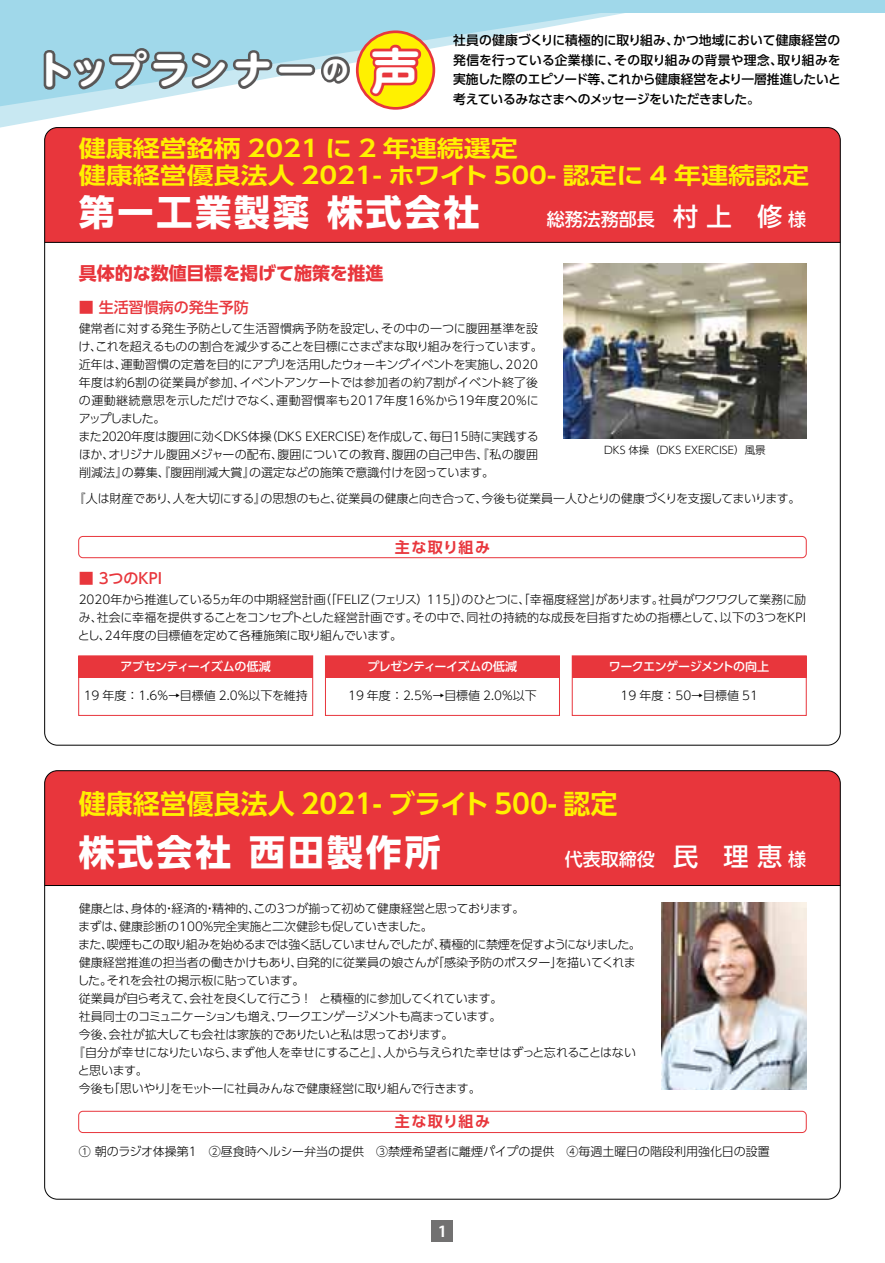
<style>
.page{position:relative;width:885px;height:1263px;background:#fff}
.page>*{position:absolute;margin:0;border:0;box-sizing:border-box;transform-origin:0 0}
.t1{font:700 37.8px "UD Shin M Go Pro";letter-spacing:.07em;color:#fff}
.t2{font:700 36px "UD Shin Go Pro";letter-spacing:.08em;color:#fff}
.t3{font:700 27px "UD Shin Go Pro De";color:#fff100}
.t4{font:700 22.95px/27px "UD Shin Go Pro De";color:#fff100;scale:1.18 1}
.t5{font:500 18px "UD Shin Go Pro";color:#fff}
.t6{font:700 18px "UD Shin Go Pro";color:#e8363c}
.t7{font:500 15px "UD Shin Go Pro";color:#e8363c}
.t8{font:700 15px "UD Shin Go Pro De";letter-spacing:.095em;color:#e8363c}
.t9{font:700 15px "Koz Go Pro";color:#fff}
.t10{font:500 12.75px/19.5px "UD Shin Go Pro";letter-spacing:-.025em;color:#000;text-align:justify}
.t11{font:300 12px/18px "UD Shin Go Pro";letter-spacing:-.02em;color:#000}
.t12{font:300 12px "UD Shin Go Pro";color:#000}
.t13{font:300 12px "UD Shin Go Pro";letter-spacing:-.05em;color:#000}
.t14{font:500 12px "UD Shin Go Pro";letter-spacing:-.04em;color:#fff}
.t15{font:300 10.5px "UD Shin Go Pro";color:#000}
.s1{font-size:26.4px}
.s2{font-family:"UD Shin M Go Pro De";font-size:48.6px}
.s3{font-size:25.2px}
</style>
<div class="page">
<div style="left:45px;top:128px;width:795px;height:114px;background:#e8363c"></div>
<div style="left:46px;top:771px;width:794px;height:114px;background:#e8363c"></div>
<svg style="left:1px;top:106px;width:409px;height:22px"></svg>
<hr style="left:45px;top:242px;width:795px;height:1px;background:#000">
<hr style="left:45px;top:885px;width:795px;height:1px;background:#000">
<svg style="left:1px;top:13px;width:623px;height:93px"></svg>
<img style="left:563px;top:264px;width:243px;height:174px">
<img style="left:661px;top:903px;width:145px;height:187px">
<svg style="left:41px;top:45px;width:234px;height:47px;background:#8daab3"></svg>
<div style="left:276px;top:64px;width:39px;height:12px;border:5px solid #595757;border-radius:3px"></div>
<svg style="left:318px;top:54px;width:34px;height:32px"></svg>
<svg style="left:357px;top:32px;width:77px;height:76px"></svg>
<div style="left:356px;top:30px;width:79px;height:80px;border:3px solid #e8363c;border-radius:50%"></div>
<svg style="left:367px;top:42px;width:57px;height:57px;background:#f28921"></svg>
<div style="left:79px;top:656px;width:234px;height:21px;background:#e8363c"></div>
<div style="left:78px;top:656px;width:235px;height:60px;border:1px solid #e8363c"></div>
<div style="left:325px;top:656px;width:234px;height:21px;background:#e8363c"></div>
<div style="left:325px;top:656px;width:234px;height:60px;border:1px solid #e8363c"></div>
<div style="left:572px;top:656px;width:234px;height:21px;background:#e8363c"></div>
<div style="left:572px;top:656px;width:234px;height:60px;border:1px solid #e8363c"></div>
<div style="left:432px;top:1220px;width:21px;height:22px;background:#727171"></div>
<div style="left:0;top:0;width:884px;height:13px;background:#a0d8ea"></div>
<div style="left:78px;top:1111px;width:728px;height:22px;border:1px solid #e8363c;border-radius:4px"></div>
<div style="left:78px;top:536px;width:728px;height:22px;border:1px solid #e8363c;border-radius:4px"></div>
<img style="left:0;top:13px;width:1px;height:115px">
<hr style="left:0;top:562px;width:1px;height:257px;background:#e8343b">
<h1 class="t1" style="left:35px;top:39px;width:386px">トップランナー<span class="s1">の</span> <span class="s2">声</span></h1>
<p class="t10" style="left:453px;top:30px;width:389px">社員の健康づくりに積極的に取り組み、かつ地域において健康経営の発信を行っている企業様に、その取り組みの背景や理念、取り組みを実施した際のエピソード等、これから健康経営をより一層推進したいと考えているみなさまへのメッセージをいただきました。</p>
<h3 class="t4" style="left:79px;top:134px;width:620px">健康経営銘柄 2021 に 2 年連続選定<br>健康経営優良法人 2021- ホワイト 500- 認定に 4 年連続認定</h3>
<h2 class="t2" style="left:79px;top:183px;width:402px">第一工業製薬 株式会社</h2>
<h3 class="t6" style="left:79px;top:258px;width:306px">具体的な数値目標を掲げて施策を推進</h3>
<h3 class="t5" style="left:547px;top:204px;width:261px">総務法務部長　<span class="s3">村 上　修</span> 様</h3>
<p class="t7" style="left:79px;top:296px;width:172px">■ 生活習慣病の発生予防</p>
<p class="t11" style="left:78px;top:319px;width:466px">健常者に対する発生予防として生活習慣病予防を設定し、その中の一つに腹囲基準を設け、これを超えるものの割合を減少することを目標にさまざまな取り組みを行っています。近年は、運動習慣の定着を目的にアプリを活用したウォーキングイベントを実施し、2020年度は約６割の従業員が参加、イベントアンケートでは参加者の約７割がイベント終了後の運動継続意思を示しただけでなく、運動習慣率も2017年度16％から19年度20％にアップしました。<br>また２０２０年度は腹囲に効くDKS体操（DKS EXERCISE）を作成して、毎日15時に実践するほか、オリジナル腹囲メジャーの配布、腹囲についての教育、腹囲の自己申告、『私の腹囲削減法』の募集、『腹囲削減大賞』の選定などの施策で意識付けを図っています。</p>
<p class="t11" style="left:73px;top:489px;width:728px">『人は財産であり、人を大切にする』の思想のもと、従業員の健康と向き合って、今後も従業員一人ひとりの健康づくりを支援してまいります。</p>
<p class="t15" style="left:604px;top:442px;width:163px">DKS 体操（DKS EXERCISE）風景</p>
<p class="t8" style="left:395px;top:535px;width:97px">主な取り組み</p>
<p class="t7" style="left:79px;top:566px;width:100px">■ 3つのKPI　</p>
<p class="t11" style="left:78px;top:589px;width:729px;text-align:justify">2020年から推進している5ヵ年の中期経営計画（「FELIZ（フェリス）115」）のひとつに、「幸福度経営」があります。社員がワクワクして業務に励み、社会に幸福を提供することをコンセプトとした経営計画です。その中で、同社の持続的な成長を目指すための指標として、以下の3つをKPIとし、24年度の目標値を定めて各種施策に取り組んでいます。</p>
<p class="t14" style="left:120px;top:657px;width:152px">アブセンティーイズムの低減</p>
<p class="t12" style="left:84px;top:686px;width:225px">19 年度：1.6％→目標値 2.0％以下を維持</p>
<p class="t14" style="left:367px;top:657px;width:151px">プレゼンティーイズムの低減</p>
<p class="t11" style="left:348px;top:686px;width:190px">19 年度：2.5％→目標値 2.0％以下</p>
<p class="t14" style="left:608px;top:657px;width:162px">ワークエンゲージメントの向上</p>
<p class="t12" style="left:620px;top:686px;width:139px">19 年度：50→目標値 51</p>
<h3 class="t3" style="left:79px;top:782px;width:540px">健康経営優良法人 2021- ブライト 500- 認定</h3>
<h2 class="t2" style="left:79px;top:822px;width:363px">株式会社 西田製作所</h2>
<h3 class="t5" style="left:565px;top:844px;width:243px">代表取締役　<span class="s3">民　理 恵</span> 様</h3>
<p class="t11" style="left:79px;top:899px;width:447px">健康とは、身体的・経済的・精神的、この3つが揃って初めて健康経営と思っております。</p>
<p class="t11" style="left:78px;top:917px;width:356px">まずは、健康診断の100％完全実施と二次健診も促していきました。</p>
<p class="t13" style="left:78px;top:935px;width:564px">また、喫煙もこの取り組みを始めるまでは強く話していませんでしたが、積極的に禁煙を促すようになりました。</p>
<p class="t12" style="left:79px;top:953px;width:558px">健康経営推進の担当者の働きかけもあり、自発的に従業員の娘さんが「感染予防のポスター」を描いてくれま</p>
<p class="t11" style="left:77px;top:971px;width:229px">した。それを会社の掲示板に貼っています。</p>
<p class="t11" style="left:79px;top:989px;width:425px">従業員が自ら考えて、会社を良くして行こう !　と積極的に参加してくれています。</p>
<p class="t13" style="left:79px;top:1007px;width:424px">社員同士のコミュニケーションも増え、ワークエンゲージメントも高まっています。</p>
<p class="t11" style="left:79px;top:1025px;width:376px">今後、会社が拡大しても会社は家族的でありたいと私は思っております。</p>
<p class="t11" style="left:73px;top:1043px;width:564px">『自分が幸せになりたいなら、まず他人を幸せにすること』、人から与えられた幸せはずっと忘れることはない</p>
<p class="t11" style="left:78px;top:1061px;width:71px">と思います。</p>
<p class="t11" style="left:79px;top:1079px;width:403px">今後も「思いやり」をモットーに社員みんなで健康経営に取り組んで行きます。</p>
<p class="t8" style="left:395px;top:1109px;width:97px">主な取り組み</p>
<p class="t12" style="left:79px;top:1141px;width:692px">① 朝のラジオ体操第1　②昼食時ヘルシー弁当の提供　③禁煙希望者に離煙パイプの提供　④毎週土曜日の階段利用強化日の設置</p>
<p class="t9" style="left:438px;top:1221px;width:10px">1</p>
</div>
